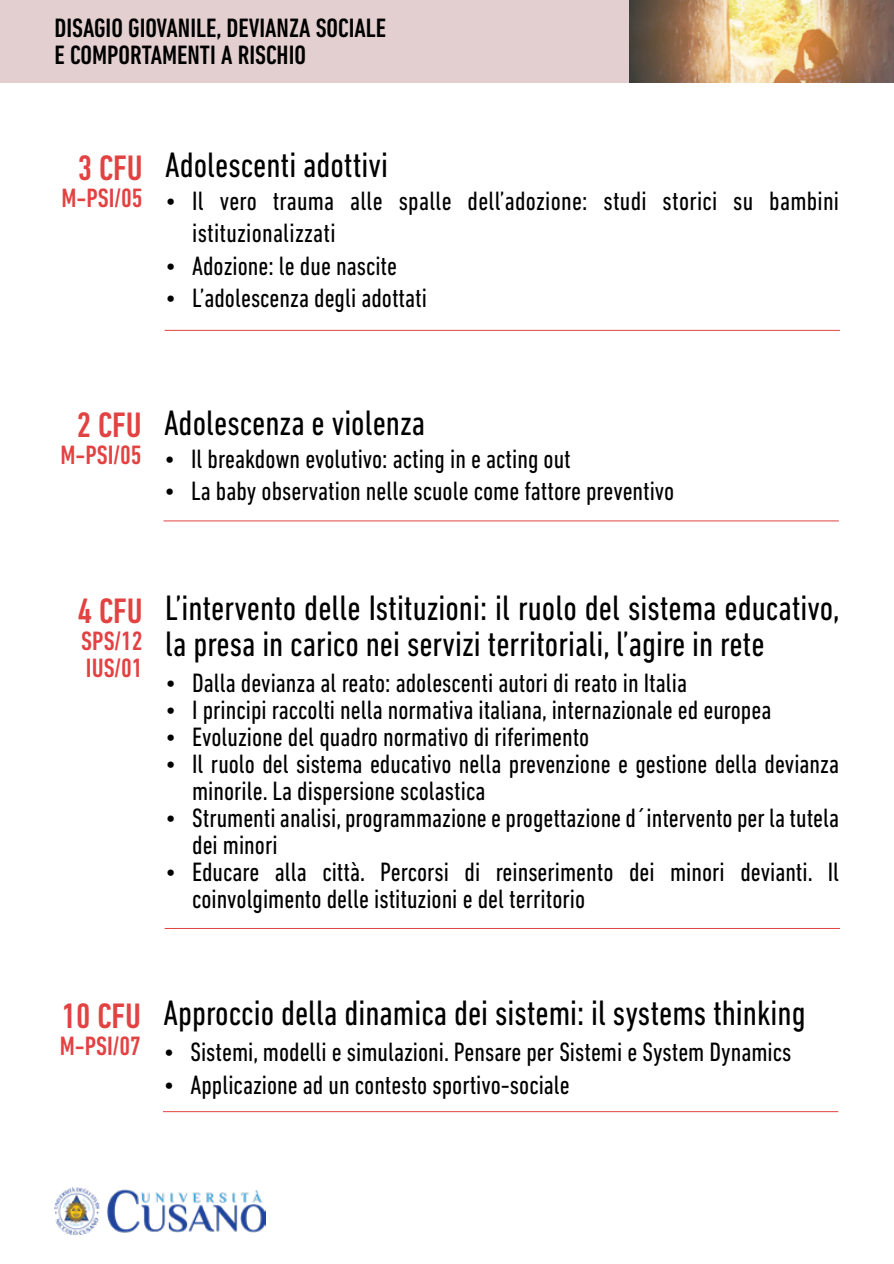
<style>
.page{position:relative;width:894px;height:1264px;background:#fff}
.page>*{position:absolute;margin:0;border:0;box-sizing:border-box;transform-origin:0 0}
.t1{font:condensed 36px/36px "DIN Next LT Pro";color:#000}
.t2{font:500 condensed 36px "DIN Next LT Pro";color:#e34242}
.t3{font:condensed 27px/27px "DIN Next LT Pro";color:#000}
.t4{font:500 condensed 27px/27px "DIN Next LT Pro";color:#000}
.t5{font:500 condensed 27px/27px "DIN Next LT Pro";color:#e34242}
</style>
<div class="page">
<img style="left:54px;top:1187px;width:211px;height:47px">
<div style="left:0;top:0;width:893px;height:83px;background:#e3cfcf"></div>
<img style="left:630px;top:0;width:263px;height:83px">
<hr style="left:165px;top:928px;width:674px;height:1px;background:#e34242">
<hr style="left:163px;top:1111px;width:675px;height:1px;background:#e34242">
<hr style="left:163px;top:520px;width:675px;height:1px;background:#e34242">
<hr style="left:165px;top:330px;width:674px;height:1px;background:#e34242">
<p class="t4" style="left:54px;top:15px;width:333px">DISAGIO GIOVANILE, DEVIANZA SOCIALE<br>E COMPORTAMENTI A RISCHIO</p>
<h1 class="t2" style="left:78px;top:147px;width:66px">3 CFU</h1>
<p class="t5" style="left:61px;top:184px;width:83px">M-PSI/05</p>
<h1 class="t1" style="left:165px;top:147px;width:224px">Adolescenti adottivi</h1>
<p class="t3" style="left:192px;top:184px;width:648px;line-height:32.4px;text-indent:-27px">• Il vero trauma alle spalle dell’adozione: studi storici su bambini istituzionalizzati</p>
<p class="t3" style="left:165px;top:252px;width:233px">• Adozione: le due nascite</p>
<p class="t3" style="left:165px;top:284px;width:263px">• L’adolescenza degli adottati</p>
<h1 class="t2" style="left:77px;top:405px;width:66px">2 CFU</h1>
<p class="t5" style="left:60px;top:441px;width:83px">M-PSI/05</p>
<h1 class="t1" style="left:164px;top:405px;width:263px">Adolescenza e violenza</h1>
<p class="t3" style="left:164px;top:445px;width:408px">• Il breakdown evolutivo: acting in e acting out</p>
<p class="t3" style="left:164px;top:477px;width:511px">• La baby observation nelle scuole come fattore preventivo</p>
<h1 class="t2" style="left:78px;top:590px;width:66px">4 CFU</h1>
<p class="t5" style="left:81px;top:626px;width:63px">SPS/12<br>IUS/01</p>
<h1 class="t1" style="left:165px;top:589px;width:676px">L’intervento delle Istituzioni: il ruolo del sistema educativo, la presa in carico nei servizi territoriali, l’agire in rete</h1>
<p class="t3" style="left:165px;top:668px;width:523px">• Dalla devianza al reato: adolescenti autori di reato in Italia</p>
<p class="t3" style="left:165px;top:695px;width:607px">• I principi raccolti nella normativa italiana, internazionale ed europea</p>
<p class="t3" style="left:165px;top:722px;width:425px">• Evoluzione del quadro normativo di riferimento</p>
<p class="t3" style="left:192px;top:749px;width:648px;text-indent:-27px">• Il ruolo del sistema educativo nella prevenzione e gestione della devianza minorile. La dispersione scolastica</p>
<p class="t3" style="left:192px;top:803px;width:648px;text-indent:-27px">• Strumenti analisi, programmazione e progettazione d´intervento per la tutela dei minori</p>
<p class="t3" style="left:192px;top:857px;width:648px;text-indent:-27px">• Educare alla città. Percorsi di reinserimento dei minori devianti. Il coinvolgimento delle istituzioni e del territorio</p>
<h1 class="t2" style="left:62px;top:995px;width:81px">10 CFU</h1>
<p class="t5" style="left:60px;top:1032px;width:83px">M-PSI/07</p>
<h1 class="t1" style="left:163px;top:994px;width:643px">Approccio della dinamica dei sistemi: il systems thinking</h1>
<p class="t3" style="left:163px;top:1038px;width:629px">• Sistemi, modelli e simulazioni. Pensare per Sistemi e System Dynamics</p>
<p class="t3" style="left:163px;top:1070px;width:408px">• Applicazione ad un contesto sportivo-sociale</p>
</div>
